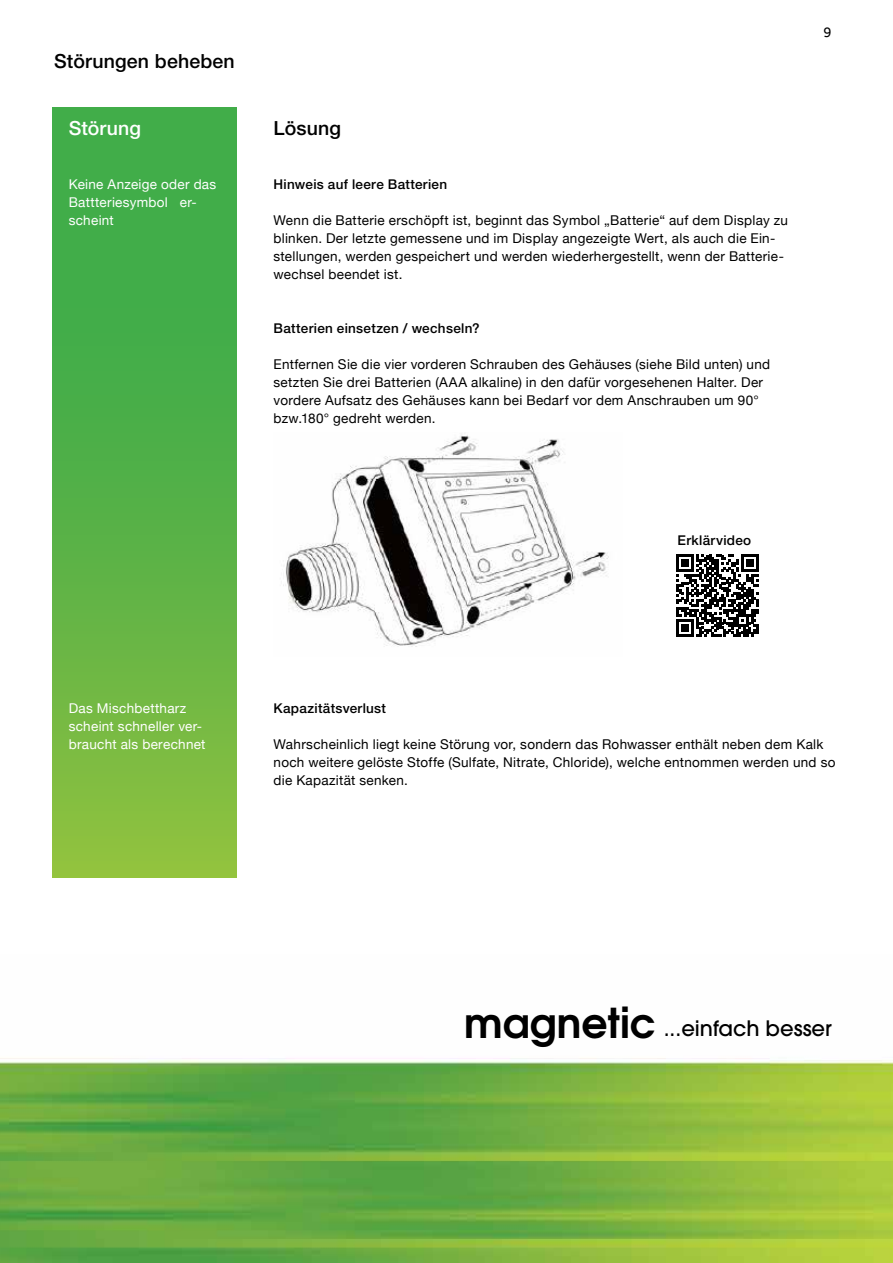
<style>
.page{position:relative;width:893px;height:1263px;background:#fff}
.page>*{position:absolute;margin:0;border:0;box-sizing:border-box;transform-origin:0 0}
.t1{font:500 21.15px "Avant Garde";color:#000}
.t2{font:500 19.5px "Helvetica Neue";letter-spacing:.01em;color:#000}
.t3{font:500 19.5px "Helvetica Neue";letter-spacing:.005em;color:#fff}
.t4{font:15px "Effra";color:#000}
.t5{font:13.5px/18px "Helvetica Neue";letter-spacing:.02em;color:#000}
.t6{font:13.5px/18px "Helvetica Neue";letter-spacing:.02em;color:#fff}
.t7{font:500 13.5px "Helvetica Neue";letter-spacing:.025em;color:#000}
.s1{font-family:"Te X Gyre Adventor";font-weight:700;font-size:40.95px}
</style>
<div class="page">
<img style="left:0;top:1058px;width:893px;height:205px">
<svg style="left:53px;top:107px;width:183px;height:770px;background:#5ab346"></svg>
<svg style="left:676px;top:554px;width:83px;height:83px"></svg>
<img style="left:283px;top:434px;width:326px;height:213px">
<h2 class="t2" style="left:54px;top:49px;width:182px">Störungen beheben</h2>
<h2 class="t3" style="left:69px;top:116px;width:74px">Störung</h2>
<h2 class="t2" style="left:274px;top:116px;width:69px">Lösung</h2>
<p class="t6" style="left:69px;top:175px;width:149px">Keine Anzeige oder das<br>Battteriesymbol er&shy;scheint</p>
<p class="t7" style="left:274px;top:176px;width:175px">Hinweis auf leere Batterien</p>
<p class="t5" style="left:274px;top:211px;width:516px">Wenn die Batterie erschöpft ist, beginnt das Symbol „Batterie“ auf dem Display zu blinken. Der letzte gemessene und im Display angezeigte Wert, als auch die Ein&shy;stellungen, werden gespeichert und werden wiederhergestellt, wenn der Batterie&shy;wechsel beendet ist.</p>
<p class="t7" style="left:274px;top:320px;width:208px">Batterien einsetzen / wechseln?</p>
<p class="t5" style="left:274px;top:355px;width:498px">Entfernen Sie die vier vorderen Schrauben des Gehäuses (siehe Bild unten) und setzten Sie drei Batterien (AAA alkaline) in den dafür vorgesehenen Halter. Der vordere Aufsatz des Gehäuses kann bei Bedarf vor dem Anschrauben um 90° bzw.180° gedreht werden.</p>
<p class="t4" style="left:823px;top:23px;width:10px">9</p>
<p class="t7" style="left:677px;top:533px;width:75px">Erklärvideo</p>
<p class="t6" style="left:69px;top:699px;width:138px">Das Mischbettharz scheint schneller ver&shy;braucht als berechnet</p>
<p class="t7" style="left:274px;top:700px;width:114px">Kapazitätsverlust</p>
<p class="t5" style="left:274px;top:735px;width:563px">Wahrscheinlich liegt keine Störung vor, sondern das Rohwasser enthält neben dem Kalk noch weitere gelöste Stoffe (Sulfate, Nitrate, Chloride), welche entnommen werden und so die Kapazität senken.</p>
<h1 class="t1" style="left:464px;top:1015px;width:369px"><span class="s1">magnetic</span> ...einfach besser</h1>
</div>
